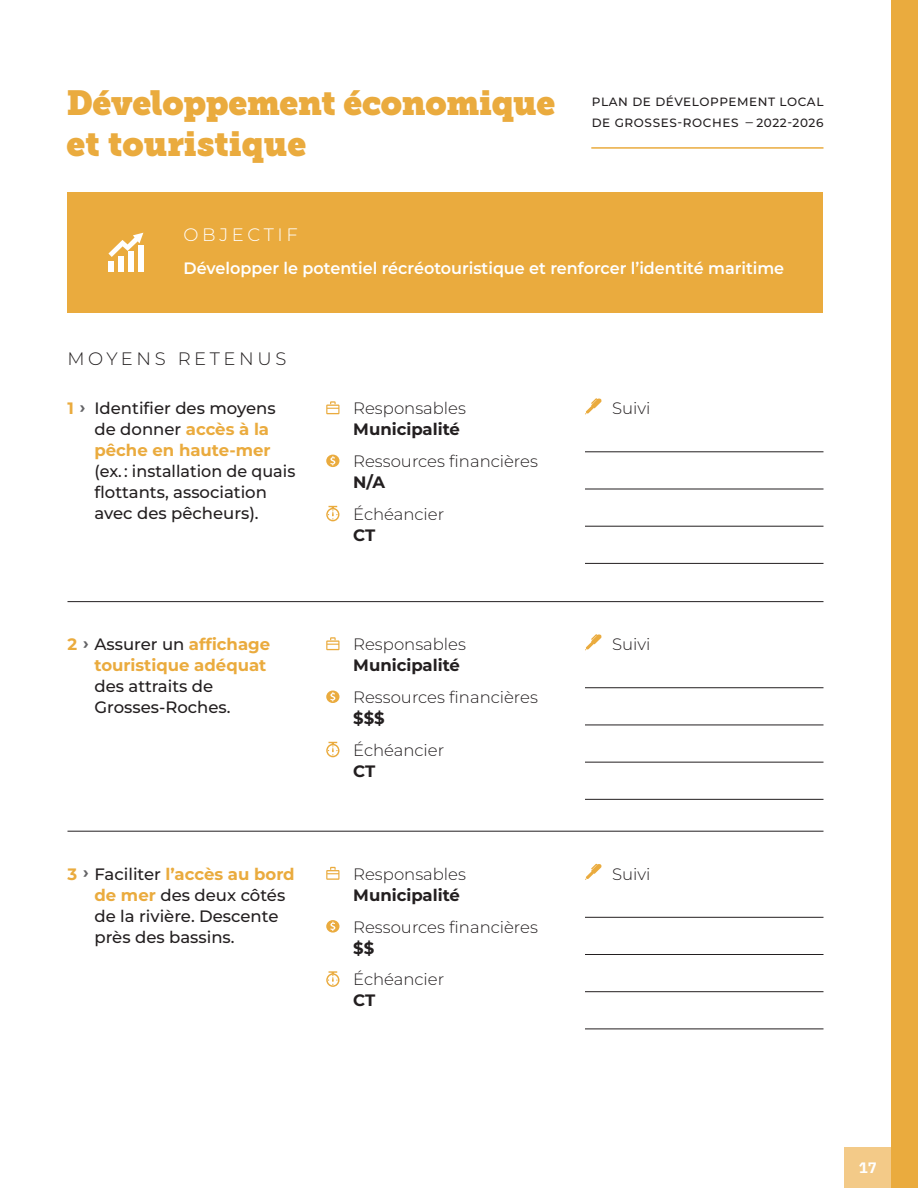
<style>
.page{position:relative;width:918px;height:1188px;background:#fff}
.page>*{position:absolute;margin:0;border:0;box-sizing:border-box;transform-origin:0 0}
.Titre_1_-_slab{font:34.5px/40.5px "Museo Slab";letter-spacing:-.01em;color:#eaab3e}
.Titre_2_-_moyens{font:300 18px "Montserrat";letter-spacing:.2em;color:#231f20}
.Titre_2_-_objectif{font:300 18px "Montserrat";letter-spacing:.2em;color:#fff}
.Texte_courant{font:500 16.5px/21px "Montserrat";color:#231f20}
.Texte_courant_light{font:300 16.5px/21px "Montserrat";color:#231f20}
.Texte_blanc_-_object{font:600 16.5px "Montserrat";color:#fff}
.t1{font:700 15px "IBM Plex Sans";color:#fff}
.en-tête{font:500 12px/21px "Montserrat";letter-spacing:.05em;color:#231f20}
.s1{font-weight:700;color:#eaab3e}
.s2{font-weight:700;color:#636366}
.s3{font-weight:700}
</style>
<div class="page">
<div style="left:845px;top:1147px;width:46px;height:41px;background:#f3ca88"></div>
<div style="left:891px;top:0;width:27px;height:1188px;background:#eaab3e"></div>
<div style="left:68px;top:192px;width:756px;height:121px;background:#eaab3e"></div>
<hr style="left:591px;top:147px;width:233px;height:2px;background:#eaab3e">
<svg style="left:326px;top:401px;width:13px;height:13px"></svg>
<svg style="left:326px;top:455px;width:13px;height:12px"></svg>
<svg style="left:326px;top:506px;width:13px;height:15px"></svg>
<svg style="left:326px;top:637px;width:13px;height:13px"></svg>
<svg style="left:326px;top:691px;width:13px;height:12px"></svg>
<svg style="left:326px;top:742px;width:13px;height:15px"></svg>
<svg style="left:326px;top:867px;width:13px;height:13px"></svg>
<svg style="left:326px;top:920px;width:13px;height:13px"></svg>
<svg style="left:326px;top:971px;width:13px;height:16px"></svg>
<hr style="left:585px;top:452px;width:239px;height:1px;background:#231f20">
<hr style="left:585px;top:489px;width:239px;height:1px;background:#231f20">
<hr style="left:585px;top:526px;width:239px;height:1px;background:#231f20">
<hr style="left:585px;top:563px;width:239px;height:1px;background:#231f20">
<svg style="left:585px;top:398px;width:17px;height:16px"></svg>
<hr style="left:585px;top:687px;width:239px;height:1px;background:#231f20">
<hr style="left:585px;top:725px;width:239px;height:1px;background:#231f20">
<hr style="left:585px;top:762px;width:239px;height:1px;background:#231f20">
<hr style="left:585px;top:799px;width:239px;height:1px;background:#231f20">
<svg style="left:585px;top:634px;width:17px;height:16px"></svg>
<hr style="left:585px;top:917px;width:239px;height:1px;background:#231f20">
<hr style="left:585px;top:954px;width:239px;height:1px;background:#231f20">
<hr style="left:585px;top:991px;width:239px;height:1px;background:#231f20">
<hr style="left:585px;top:1029px;width:239px;height:1px;background:#231f20">
<svg style="left:585px;top:864px;width:17px;height:16px"></svg>
<hr style="left:68px;top:601px;width:756px;height:1px;background:#231f20">
<hr style="left:68px;top:831px;width:756px;height:1px;background:#231f20">
<div style="left:108px;top:261px;width:6px;height:11px;background:#fff"></div>
<div style="left:118px;top:256px;width:6px;height:16px;background:#fff"></div>
<div style="left:128px;top:252px;width:6px;height:20px;background:#fff"></div>
<svg style="left:108px;top:233px;width:35px;height:24px"></svg>
<div style="left:138px;top:245px;width:5px;height:27px;background:#fff"></div>
<p class="Titre_1_-_slab" style="left:66px;top:83px;width:491px">Développement économique et touristique</p>
<p class="en-tête" style="left:592px;top:91px;width:233px">PLAN DE DÉVELOPPEMENT LOCAL<br>DE GROSSES-ROCHES ‒ 2022-2026</p>
<p class="Titre_2_-_objectif" style="left:184px;top:223px;width:116px">OBJECTIF</p>
<p class="Texte_blanc_-_object" style="left:184px;top:257px;width:602px">Développer le potentiel récréotouristique et renforcer l’identité maritime</p>
<p class="Titre_2_-_moyens" style="left:68px;top:347px;width:220px">MOYENS RETENUS</p>
<p class="Texte_courant" style="left:94px;top:397px;width:202px;text-indent:-27px"><span class="s1">1</span> <span class="s2">›</span> Identifier des moyens de donner <span class="s1">accès à la pêche en haute-mer </span>(ex. : installation de quais flottants, association avec des pêcheurs).</p>
<p class="Texte_courant_light" style="left:353px;top:397px;width:114px">Responsables<br><span class="s3">Municipalité</span></p>
<p class="Texte_courant_light" style="left:353px;top:450px;width:186px">Ressources financières<br><span class="s3">N/A</span></p>
<p class="Texte_courant_light" style="left:353px;top:503px;width:92px">Échéancier<br><span class="s3">CT</span></p>
<p class="Texte_courant" style="left:94px;top:633px;width:177px;text-indent:-27px"><span class="s1">2</span> <span class="s2">›</span> Assurer un <span class="s1">affichage touristique adéquat </span>des attraits de<br>Grosses-Roches.</p>
<p class="Texte_courant_light" style="left:353px;top:633px;width:114px">Responsables<br><span class="s3">Municipalité</span></p>
<p class="Texte_courant_light" style="left:353px;top:686px;width:186px">Ressources financières <span class="s3">$$$</span></p>
<p class="Texte_courant_light" style="left:353px;top:739px;width:92px">Échéancier<br><span class="s3">CT</span></p>
<p class="Texte_courant" style="left:94px;top:863px;width:202px;text-indent:-27px"><span class="s1">3</span> <span class="s2">›</span> Faciliter <span class="s1">l’accès au bord de mer</span> des deux côtés de la rivière. Descente près des bassins.</p>
<p class="Texte_courant_light" style="left:353px;top:863px;width:114px">Responsables<br><span class="s3">Municipalité</span></p>
<p class="Texte_courant_light" style="left:353px;top:916px;width:186px">Ressources financières <span class="s3">$$</span></p>
<p class="Texte_courant_light" style="left:353px;top:969px;width:92px">Échéancier<br><span class="s3">CT</span></p>
<p class="Texte_courant_light" style="left:612px;top:398px;width:40px">Suivi</p>
<p class="Texte_courant_light" style="left:612px;top:634px;width:40px">Suivi</p>
<p class="Texte_courant_light" style="left:612px;top:863px;width:40px">Suivi</p>
<p class="t1" style="left:859px;top:1155px;width:19px">17</p>
</div>
